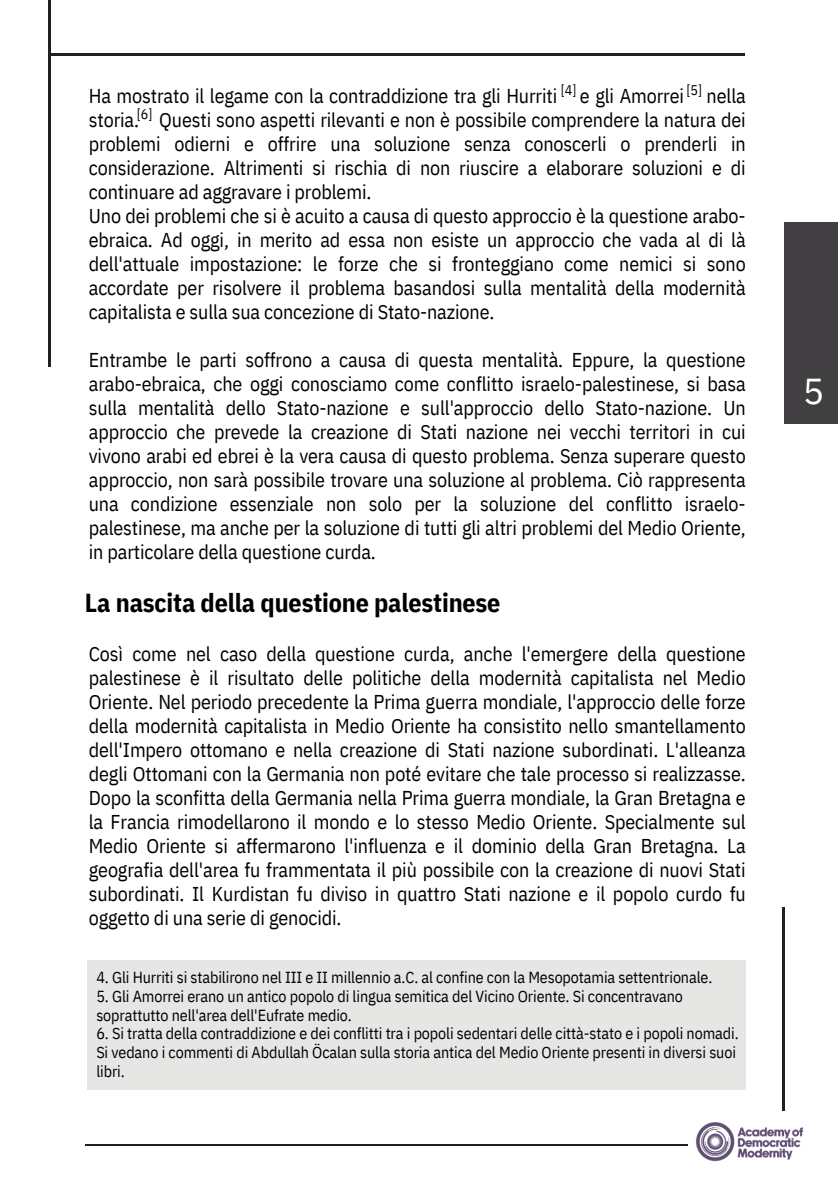
<style>
.page{position:relative;width:839px;height:1191px;background:#fff}
.page>*{position:absolute;margin:0;border:0;box-sizing:border-box;transform-origin:0 0}
.t1{font:36px "IBM Plex Sans";color:#fff}
.t2{font:700 26px "IBM Plex Sans Cond";letter-spacing:-.005em;color:#000}
.t3{font:20px/24px "IBM Plex Sans Cond";letter-spacing:-.005em;color:#000;text-align:justify}
.t4{font:16px/18.6px "IBM Plex Sans Cond";letter-spacing:-.005em;color:#000}
.t5{font:14px "IBM Plex Sans Cond";color:#000}
</style>
<div class="page">
<div style="left:784px;top:222px;width:53px;height:202px;background:#413f41"></div>
<img style="left:695px;top:1122px;width:109px;height:40px">
<hr style="left:51px;top:53px;width:693px;height:2px;background:#231f20">
<hr style="left:48px;top:0;width:2px;height:366px;background:#231f20">
<hr style="left:85px;top:1144px;width:602px;height:2px;background:#231f20">
<hr style="left:782px;top:907px;width:2px;height:204px;background:#231f20">
<div style="left:87px;top:961px;width:658px;height:129px;background:#e6e6e5"></div>
<h2 class="t5" style="left:561px;top:81px;width:17px">[4]</h2>
<p class="t5" style="left:686px;top:81px;width:17px">[5]</p>
<p class="t3" style="left:89px;top:84px;width:658px;text-align:left">Ha mostrato il legame con la contraddizione tra gli Hurriti e gli Amorrei nella storia. Questi sono aspetti rilevanti e non è possibile comprendere la natura dei problemi odierni e offrire una soluzione senza conoscerli o prenderli in considerazione. Altrimenti si rischia di non riuscire a elaborare soluzioni e di continuare ad aggravare i problemi.<br>Uno dei problemi che si è acuito a causa di questo approccio è la questione arabo&shy;ebraica. Ad oggi, in merito ad essa non esiste un approccio che vada al di là dell'attuale impostazione: le forze che si fronteggiano come nemici si sono accordate per risolvere il problema basandosi sulla mentalità della modernità capitalista e sulla sua concezione di Stato-nazione.</p>
<p class="t3" style="left:89px;top:348px;width:658px">Entrambe le parti soffrono a causa di questa mentalità. Eppure, la questione arabo-ebraica, che oggi conosciamo come conflitto israelo-palestinese, si basa sulla mentalità dello Stato-nazione e sull'approccio dello Stato-nazione. Un approccio che prevede la creazione di Stati nazione nei vecchi territori in cui vivono arabi ed ebrei è la vera causa di questo problema. Senza superare questo approccio, non sarà possibile trovare una soluzione al problema. Ciò rappresenta una condizione essenziale non solo per la soluzione del conflitto israelo&shy;palestinese, ma anche per la soluzione di tutti gli altri problemi del Medio Oriente, in particolare della questione curda.</p>
<p class="t2" style="left:85px;top:585px;width:417px">La nascita della questione palestinese</p>
<p class="t3" style="left:89px;top:642px;width:658px">Così come nel caso della questione curda, anche l'emergere della questione palestinese è il risultato delle politiche della modernità capitalista nel Medio Oriente. Nel periodo precedente la Prima guerra mondiale, l'approccio delle forze della modernità capitalista in Medio Oriente ha consistito nello smantellamento dell'Impero ottomano e nella creazione di Stati nazione subordinati. L'alleanza degli Ottomani con la Germania non poté evitare che tale processo si realizzasse.<br>Dopo la sconfitta della Germania nella Prima guerra mondiale, la Gran Bretagna e la Francia rimodellarono il mondo e lo stesso Medio Oriente. Specialmente sul Medio Oriente si affermarono l'influenza e il dominio della Gran Bretagna. La geografia dell'area fu frammentata il più possibile con la creazione di nuovi Stati subordinati. Il Kurdistan fu diviso in quattro Stati nazione e il popolo curdo fu oggetto di una serie di genocidi.</p>
<h3 class="t5" style="left:137px;top:105px;width:17px">[6]</h3>
<h2 class="t4" style="left:96px;top:968px;width:617px">4. Gli Hurriti si stabilirono nel III e II millennio a.C. al confine con la Mesopotamia settentrionale.</h2>
<h2 class="t4" style="left:96px;top:987px;width:588px">5. Gli Amorrei erano un antico popolo di lingua semitica del Vicino Oriente. Si concentravano soprattutto nell'area dell'Eufrate medio.</h2>
<h2 class="t4" style="left:96px;top:1024px;width:643px">6. Si tratta della contraddizione e dei conflitti tra i popoli sedentari delle città-stato e i popoli nomadi.<br>Si vedano i commenti di Abdullah Öcalan sulla storia antica del Medio Oriente presenti in diversi suoi libri.</h2>
<h2 class="t1" style="left:802px;top:367px;width:23px">5</h2>
</div>
